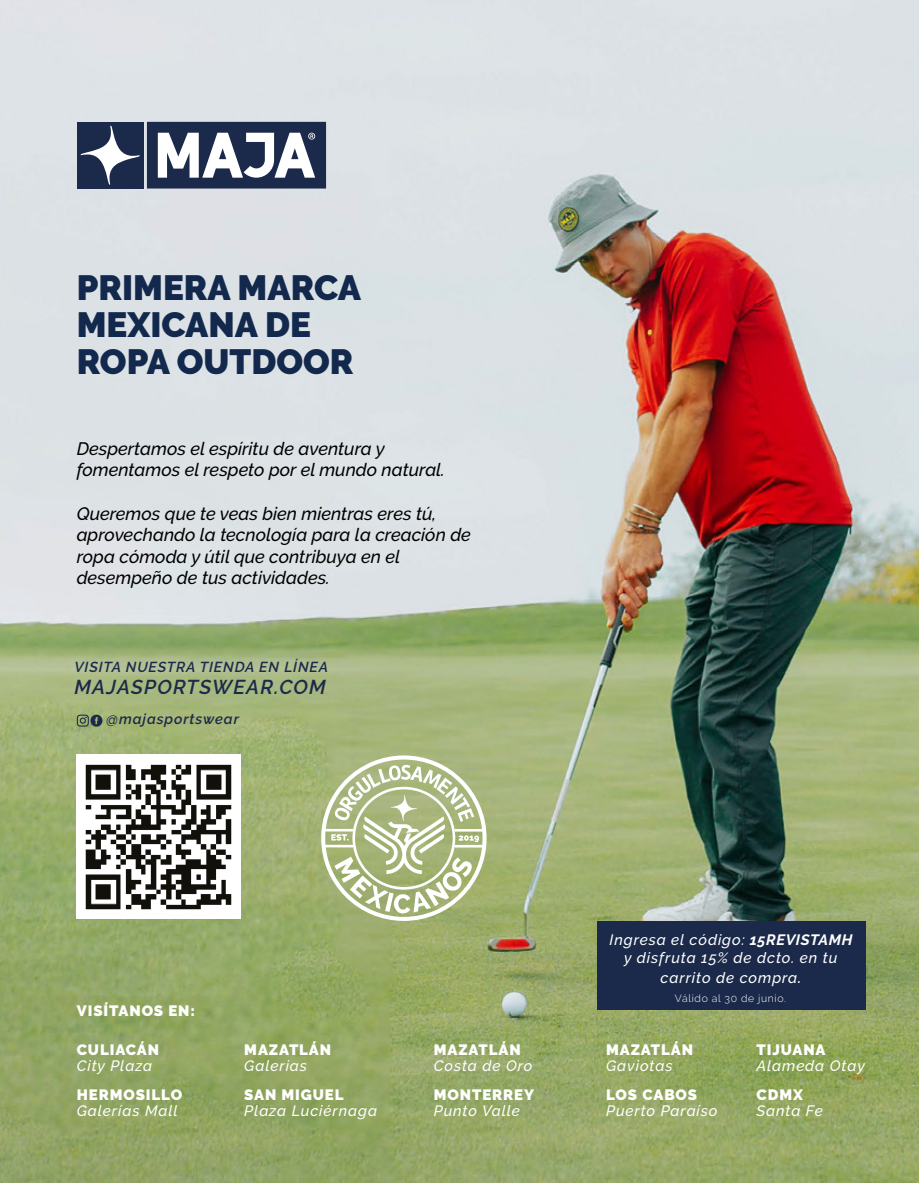
<style>
.page{position:relative;width:919px;height:1183px;background:#fff}
.page>*{position:absolute;margin:0;border:0;box-sizing:border-box;transform-origin:0 0}
.t1{font:900 34.95px/36.8px "Raleway";color:#12284c}
.t2{font:italic 600 19.95px "Raleway";letter-spacing:.06em;color:#1b2a4a}
.t3{font:italic 500 18px/21.6px "Raleway";color:#000}
.t4{font:italic 500 15px/18.3px "Raleway";letter-spacing:.06em;color:#fff;text-align:center}
.t5{font:900 15px "Raleway";letter-spacing:.06em;color:#fff}
.t6{font:italic 600 14.4px "Raleway";letter-spacing:.06em;color:#1b2a4a}
.t7{font:300 10.5px "Raleway";letter-spacing:.06em;color:#fff}
.s1{font-weight:700}
.s2{font-weight:600}
</style>
<div class="page">
<img style="left:0;top:0;width:918px;height:1182px">
<div style="left:597px;top:920px;width:268px;height:89px;background:#1b2a4a"></div>
<svg style="left:77px;top:714px;width:25px;height:12px"></svg>
<svg style="left:147px;top:122px;width:179px;height:66px"></svg>
<div style="left:77px;top:122px;width:66px;height:66px;background:#1b2a4a"></div>
<svg style="left:81px;top:125px;width:59px;height:60px"></svg>
<svg style="left:321px;top:755px;width:165px;height:165px"></svg>
<img style="left:77px;top:754px;width:163px;height:164px">
<h1 class="t1" style="left:77px;top:269px;width:286px">PRIMERA MARCA<br>MEXICANA DE<br>ROPA OUTDOOR</h1>
<p class="t3" style="left:77px;top:437px;width:369px">Despertamos el espíritu de aventura y fomentamos el respeto por el mundo natural.</p>
<p class="t3" style="left:77px;top:502px;width:396px">Queremos que te veas bien mientras eres tú, aprovechando la tecnología para la creación de ropa cómoda y útil que contribuya en el desempeño de tus actividades.</p>
<p class="t6" style="left:74px;top:658px;width:255px">VISITA NUESTRA TIENDA EN LÍNEA</p>
<p class="t2" style="left:74px;top:675px;width:253px">MAJASPORTSWEAR.COM</p>
<p class="t6" style="left:107px;top:710px;width:134px">@majasportswear</p>
<p class="t5" style="left:77px;top:1001px;width:120px">VISÍTANOS EN:</p>
<p class="t5" style="left:77px;top:1040px;width:84px">CULIACÁN</p>
<p class="t4" style="left:77px;top:1055px;width:77px">City Plaza</p>
<p class="t5" style="left:77px;top:1085px;width:107px">HERMOSILLO</p>
<p class="t4" style="left:77px;top:1101px;width:102px">Galerías Mall</p>
<p class="t5" style="left:244px;top:1040px;width:88px">MAZATLÁN</p>
<p class="t4" style="left:244px;top:1055px;width:64px">Galerias</p>
<p class="t5" style="left:244px;top:1085px;width:101px">SAN MIGUEL</p>
<p class="t4" style="left:244px;top:1101px;width:134px">Plaza Luciérnaga</p>
<p class="t5" style="left:434px;top:1040px;width:88px">MAZATLÁN</p>
<p class="t4" style="left:434px;top:1055px;width:100px">Costa de Oro</p>
<p class="t5" style="left:434px;top:1085px;width:102px">MONTERREY</p>
<p class="t4" style="left:434px;top:1101px;width:88px">Punto Valle</p>
<p class="t4" style="left:609px;top:930px;width:244px">Ingresa el código: <span class="s1">15REVISTAMH </span>y disfruta 15% de dcto. en tu</p>
<p class="t4" style="left:660px;top:968px;width:142px">carrito de compra<span class="s2">.</span></p>
<p class="t7" style="left:675px;top:992px;width:113px">Válido al 30 de junio.</p>
<p class="t5" style="left:606px;top:1040px;width:88px">MAZATLÁN</p>
<p class="t4" style="left:606px;top:1055px;width:68px">Gaviotas</p>
<p class="t5" style="left:606px;top:1085px;width:92px">LOS CABOS</p>
<p class="t4" style="left:606px;top:1101px;width:113px">Puerto Paraíso</p>
<p class="t5" style="left:756px;top:1040px;width:70px">TIJUANA</p>
<p class="t4" style="left:756px;top:1055px;width:110px">Alameda Otay</p>
<p class="t5" style="left:756px;top:1085px;width:48px">CDMX</p>
<p class="t4" style="left:756px;top:1101px;width:68px">Santa Fe</p>
</div>
